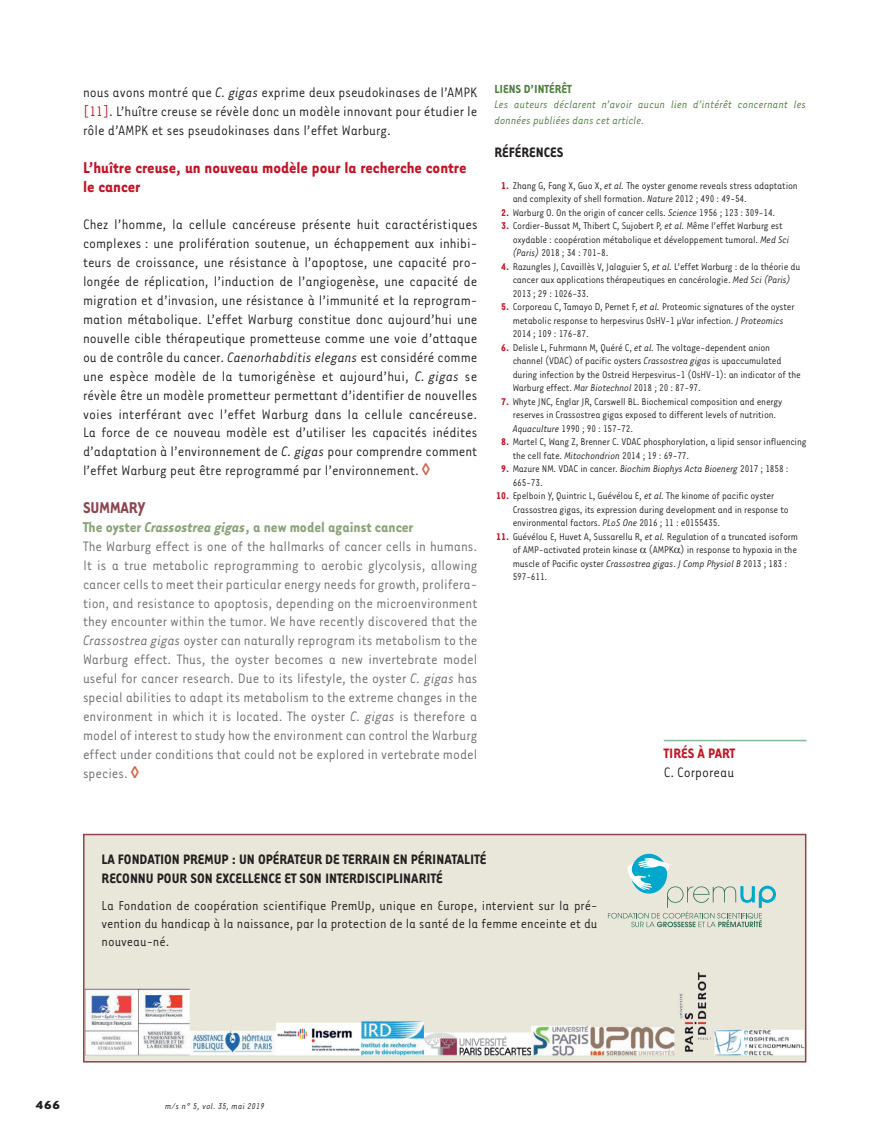
<style>
.page{position:relative;width:892px;height:1147px;background:#fff}
.page>*{position:absolute;margin:0;border:0;box-sizing:border-box;transform-origin:0 0}
.t1{font:700 18px/18.9px "Tarzana Narrow";color:#c11527}
.t2{font:700 18px "Tarzana Narrow";color:#8d454f}
.t3{font:700 16.5px "Tarzana Narrow";color:#8ba479}
.t4{font:15.75px/18.9px "Tarzana Narrow";color:#231f20;text-align:justify}
.t5{font:15.75px/18.9px "Tarzana Narrow";color:#6c6d70;text-align:justify}
.t6{font:700 15.75px/18.9px "Tarzana Narrow";color:#231f20}
.t7{font:700 15.75px "Tarzana Narrow";color:#c11527}
.t8{font:15px/18px "Tarzana Narrow";color:#231f20;text-align:justify}
.t9{font:700 13.5px "Tarzana Narrow";color:#4e7f3e}
.t10{font:700 13.5px "Tarzana Wide";color:#231f20}
.t11{font:italic 12.45px/15.9px "Tarzana Narrow";letter-spacing:.005em;color:#4e7f3e}
.t12{font:11.25px/13.5px "Tarzana Narrow";letter-spacing:-.015em;color:#231f20}
.t13{font:italic 9.75px "Tarzana Narrow";letter-spacing:.025em;color:#231f20}
.s1{font-style:italic}
.s2{color:#c11527}
.s3{font-weight:700;color:#c11527}
</style>
<div class="page">
<hr style="left:663px;top:740px;width:143px;height:1px;background:#84ba95">
<img style="left:86px;top:837px;width:717px;height:222px">
<div style="left:83px;top:834px;width:723px;height:228px;border:2px solid #8d454f"></div>
<div style="left:630px;top:854px;width:37px;height:39px;background:#00a9cc;border-radius:50%"></div>
<svg style="left:607px;top:858px;width:168px;height:69px;background:#cadad2"></svg>
<h3 class="t4" style="left:83px;top:82px;width:396px">nous avons montré que <span class="s1">C. gigas</span> exprime deux pseudokinases de l’AMPK <span class="s2">[11]</span>. L’huître creuse se révèle donc un modèle innovant pour étudier le rôle d’AMPK et ses pseudokinases dans l’effet Warburg.</h3>
<h1 class="t1" style="left:83px;top:157px;width:385px">L’huître creuse, un nouveau modèle pour la recherche contre le cancer</h1>
<p class="t4" style="left:83px;top:215px;width:396px">Chez l’homme, la cellule cancéreuse présente huit caractéristiques complexes : une prolifération soutenue, un échappement aux inhibi&shy;teurs de croissance, une résistance à l’apoptose, une capacité pro&shy;longée de réplication, l’induction de l’angiogenèse, une capacité de migration et d’invasion, une résistance à l’immunité et la reprogram&shy;mation métabolique. L’effet Warburg constitue donc aujourd’hui une nouvelle cible thérapeutique prometteuse comme une voie d’attaque ou de contrôle du cancer. <span class="s1">Caenorhabditis elegans</span> est considéré comme une espèce modèle de la tumorigénèse et aujourd’hui, <span class="s1">C. gigas</span> se révèle être un modèle prometteur permettant d’identifier de nouvelles voies interférant avec l’effet Warburg dans la cellule cancéreuse.<br>La force de ce nouveau modèle est d’utiliser les capacités inédites d’adaptation à l’environnement de <span class="s1">C. gigas</span> pour comprendre comment l’effet Warburg peut être reprogrammé par l’environnement.</p>
<h1 class="t2" style="left:83px;top:496px;width:64px">SUMMARY</h1>
<h2 class="t3" style="left:83px;top:517px;width:332px">The oyster <span class="s1">Crassostrea gigas</span>, a new model against cancer</h2>
<p class="t5" style="left:83px;top:536px;width:396px">The Warburg effect is one of the hallmarks of cancer cells in humans.<br>It is a true metabolic reprogramming to aerobic glycolysis, allowing cancer cells to meet their particular energy needs for growth, prolifera&shy;tion, and resistance to apoptosis, depending on the microenvironment they encounter within the tumor. We have recently discovered that the <span class="s1">Crassostrea gigas</span> oyster can naturally reprogram its metabolism to the Warburg effect. Thus, the oyster becomes a new invertebrate model useful for cancer research. Due to its lifestyle, the oyster <span class="s1">C. gigas</span> has special abilities to adapt its metabolism to the extreme changes in the environment in which it is located. The oyster <span class="s1">C. gigas</span> is therefore a model of interest to study how the environment can control the Warburg effect under conditions that could not be explored in vertebrate model species.</p>
<p class="t9" style="left:494px;top:80px;width:79px">LIENS D’INTÉ RÊ T</p>
<p class="t11" style="left:494px;top:96px;width:313px">Les auteurs dé clarent n’avoir aucun lien d’inté rê t concernant les donné es publié es dans cet article.</p>
<h3 class="t6" style="left:494px;top:142px;width:70px">RÉFÉRENCES</h3>
<p class="t12" style="left:512px;top:178px;width:286px;text-indent:-11px"><span class="s3">1.</span> Zhang G, Fang X, Guo X, <span class="s1">et al.</span> The oyster genome reveals stress adaptation and complexity of shell formation. <span class="s1">Nature</span> 2012 ; 490 : 49-54.</p>
<p class="t12" style="left:501px;top:205px;width:275px"><span class="s3">2.</span> Warburg O. On the origin of cancer cells. <span class="s1">Science</span> 1956 ; 123 : 309-14.</p>
<p class="t12" style="left:512px;top:219px;width:278px;text-indent:-11px"><span class="s3">3.</span> Cordier-Bussat M, Thibert C, Sujobert P, <span class="s1">et al.</span> Même l’effet Warburg est oxydable : coopération métabolique et développement tumoral. <span class="s1">Med Sci (Paris)</span> 2018 ; 34 : 701-8.</p>
<p class="t12" style="left:512px;top:259px;width:289px;text-indent:-11px"><span class="s3">4.</span> Razungles J, Cavaillès V, Jalaguier S, <span class="s1">et al.</span> L’effet Warburg : de la théorie du cancer aux applications thérapeutiques en cancérologie. <span class="s1">Med Sci (Paris)<br></span>2013 ; 29 : 1026-33.</p>
<p class="t12" style="left:512px;top:300px;width:283px;text-indent:-11px"><span class="s3">5.</span> Corporeau C, Tamayo D, Pernet F, <span class="s1">et al.</span> Proteomic signatures of the oyster metabolic response to herpesvirus OsHV-1 µVar infection. <span class="s1">J Proteomics<br></span>2014 ; 109 : 176-87.</p>
<p class="t12" style="left:512px;top:340px;width:289px;text-indent:-11px"><span class="s3">6.</span> Delisle L, Fuhrmann M, Quéré C, <span class="s1">et al.</span> The voltage-dependent anion channel (VDAC) of pacific oysters <span class="s1">Crassostrea gigas</span> is upaccumulated during infection by the Ostreid Herpesvirus-1 (OsHV-1): an indicator of the Warburg effect. <span class="s1">Mar Biotechnol</span> 2018 ; 20 : 87-97.</p>
<p class="t12" style="left:512px;top:394px;width:271px;text-indent:-11px"><span class="s3">7.</span> Whyte JNC, Englar JR, Carswell BL. Biochemical composition and energy reserves in Crassostrea gigas exposed to different levels of nutrition.<br><span class="s1">Aquaculture</span> 1990 ; 90 : 157-72.</p>
<p class="t12" style="left:512px;top:435px;width:295px;text-indent:-11px"><span class="s3">8.</span> Martel C, Wang Z, Brenner C. VDAC phosphorylation, a lipid sensor influencing the cell fate. <span class="s1">Mitochondrion</span> 2014 ; 19 : 69-77.</p>
<p class="t12" style="left:512px;top:462px;width:277px;text-indent:-11px"><span class="s3">9.</span> Mazure NM. VDAC in cancer. <span class="s1">Biochim Biophys Acta Bioenerg</span> 2017 ; 1858 :<br>665-73.</p>
<p class="t12" style="left:512px;top:489px;width:277px;text-indent:-16px"><span class="s3">10.</span> Epelboin Y, Quintric L, Guévélou E, <span class="s1">et al.</span> The kinome of pacific oyster<br>Crassostrea gigas, its expression during development and in response to environmental factors. <span class="s1">PLoS One</span> 2016 ; 11 : e0155435.</p>
<p class="t12" style="left:512px;top:529px;width:287px;text-indent:-16px"><span class="s3">11.</span> Guévélou E, Huvet A, Sussarellu R, <span class="s1">et al.</span> Regulation of a truncated isoform of AMP-activated protein kinase (AMPK ) in response to hypoxia in the muscle of Pacific oyster <span class="s1">Crassostrea gigas</span>. <span class="s1">J Comp Physiol B</span> 2013 ; 183 :<br>597-611.</p>
<h3 class="t7" style="left:663px;top:744px;width:73px">TIRÉS À PART</h3>
<h3 class="t4" style="left:663px;top:762px;width:72px">C. Corporeau</h3>
<h3 class="t6" style="left:101px;top:849px;width:386px">LA FONDATION PREMUP : UN OPÉRATEUR DE TERRAIN EN PÉRINATALITÉ<br>RECONNU POUR SON EXCELLENCE ET SON INTERDISCIPLINARITÉ</h3>
<h3 class="t8" style="left:101px;top:896px;width:497px">La Fondation de coopération scientifique PremUp, unique en Europe, intervient sur la pré&shy;vention du handicap à la naissance, par la protection de la santé de la femme enceinte et du nouveau-né.</h3>
<p class="t10" style="left:36px;top:1096px;width:26px">466</p>
<p class="t13" style="left:165px;top:1099px;width:101px">m/s n° 5, vol. 35, mai 2019</p>
</div>
